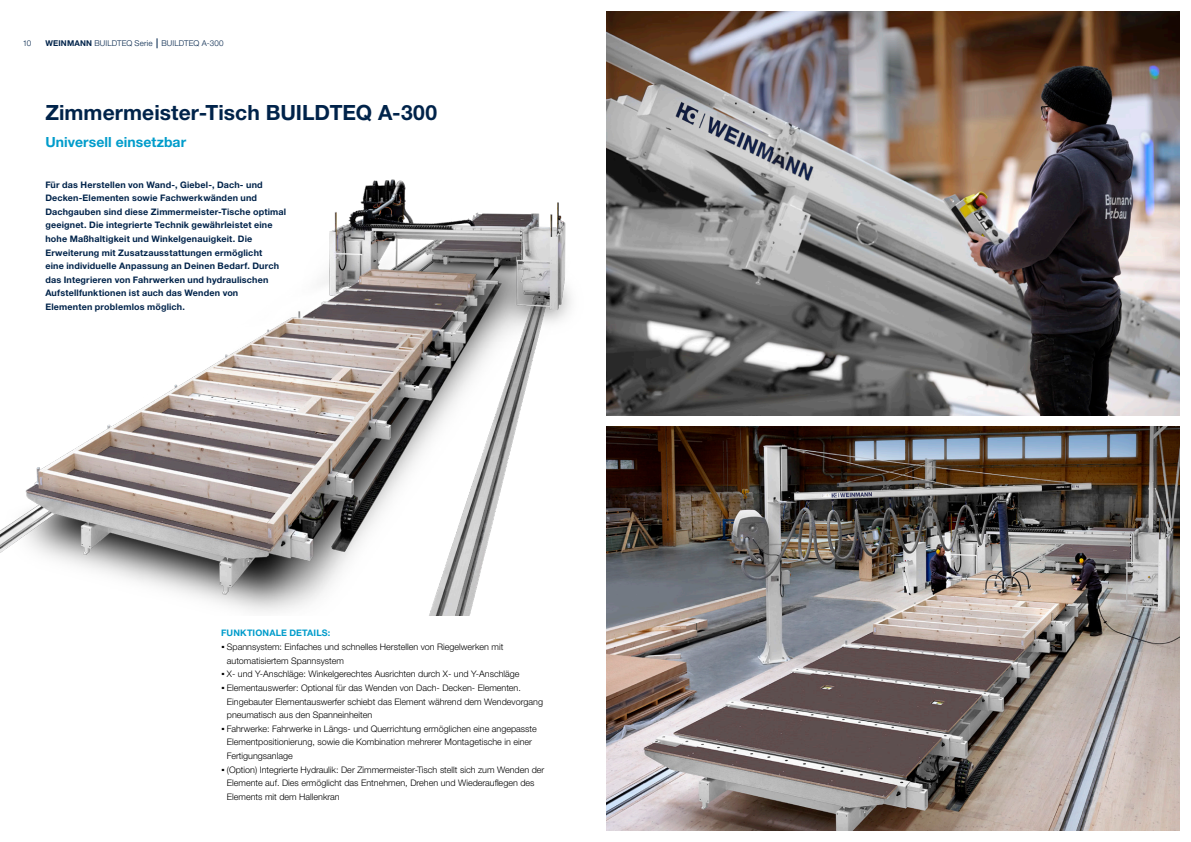
<style>
.page{position:relative;width:1191px;height:842px;background:#fff}
.page>*{position:absolute;margin:0;border:0;box-sizing:border-box;transform-origin:0 0}
.Headline_21pt_25_2_black{font:700 21px "Helvetica Neue LTW1 G";color:#00234a}
.Headline_21pt_25_2_bluelight{font:700 14px "Helvetica Neue LTW1 G";letter-spacing:.005em;color:#009ccb}
.t1{font:300 9px/13.6px "Helvetica Neue LTW1 G";color:#000}
.Text_9pt_13_6_light_black{font:700 9px/13.6px "Helvetica Neue LTW1 G";letter-spacing:.02em;color:#00234a}
.Text_9pt_13_6_light_black-2{font:700 9px "Helvetica Neue LTW1 G";letter-spacing:.015em;color:#009ccb}
._01_Musterseiten_Rubriken_Pagina_links{font:300 8px "Helvetica Neue LTW1 G";letter-spacing:.015em;color:#00234a}
.s1{font-weight:700}
.s2{font-weight:700;font-size:14px}
</style>
<div class="page">
<img style="left:607px;top:11px;width:572px;height:404px">
<img style="left:607px;top:427px;width:572px;height:404px">
<img style="left:0;top:179px;width:571px;height:437px">
<p class="_01_Musterseiten_Rubriken_Pagina_links" style="left:23px;top:39px;width:10px">10</p>
<p class="_01_Musterseiten_Rubriken_Pagina_links" style="left:45px;top:39px;width:180px"><span class="s1">WEINMANN</span> BUILDTEQ Serie BUILDTEQ A-300</p>
<p class="Headline_21pt_25_2_black" style="left:45px;top:99px;width:393px">Zimmermeister-Tisch BUILDTEQ A-300</p>
<p class="Headline_21pt_25_2_bluelight" style="left:45px;top:133px;width:142px">Universell einsetzbar</p>
<p class="Text_9pt_13_6_light_black" style="left:45px;top:178px;width:242px">Für das Herstellen von Wand-, Giebel-, Dach- und Decken-Elementen sowie Fachwerkwänden und Dachgauben sind diese Zimmermeister-Tische optimal geeignet. Die integrierte Technik gewährleistet eine hohe Maßhaltigkeit und Winkelgenauigkeit. Die Erweiterung mit Zusatzausstattungen ermöglicht<br>eine individuelle Anpassung an Deinen Bedarf. Durch das Integrieren von Fahrwerken und hydraulischen Aufstellfunktionen ist auch das Wenden von Elementen problemlos möglich.</p>
<p class="Text_9pt_13_6_light_black-2" style="left:221px;top:628px;width:111px">FUNKTIONALE DETAILS:</p>
<p class="t1" style="left:227px;top:640px;width:278px;text-indent:-6px"><span class="s2">·</span> Spannsystem: Einfaches und schnelles Herstellen von Riegelwerken mit automatisiertem Spannsystem</p>
<p class="t1" style="left:221px;top:667px;width:300px"><span class="s2">·</span> X- und Y-Anschläge: Winkelgerechtes Ausrichten durch X- und Y-Anschläge</p>
<p class="t1" style="left:227px;top:681px;width:318px;text-indent:-6px"><span class="s2">·</span> Elementauswerfer: Optional für das Wenden von Dach- Decken- Elementen.<br>Eingebauter Elementauswerfer schiebt das Element während dem Wendevorgang pneumatisch aus den Spanneinheiten</p>
<p class="t1" style="left:227px;top:722px;width:311px;text-indent:-6px"><span class="s2">·</span> Fahrwerke: Fahrwerke in Längs- und Querrichtung ermöglichen eine angepasste<br>Elementpositionierung, sowie die Kombination mehrerer Montagetische in einer<br>Fertigungsanlage</p>
<p class="t1" style="left:227px;top:762px;width:319px;text-indent:-6px"><span class="s2">·</span> (Option) Integrierte Hydraulik: Der Zimmermeister-Tisch stellt sich zum Wenden der<br>Elemente auf. Dies ermöglicht das Entnehmen, Drehen und Wiederauflegen des<br>Elements mit dem Hallenkran</p>
</div>
